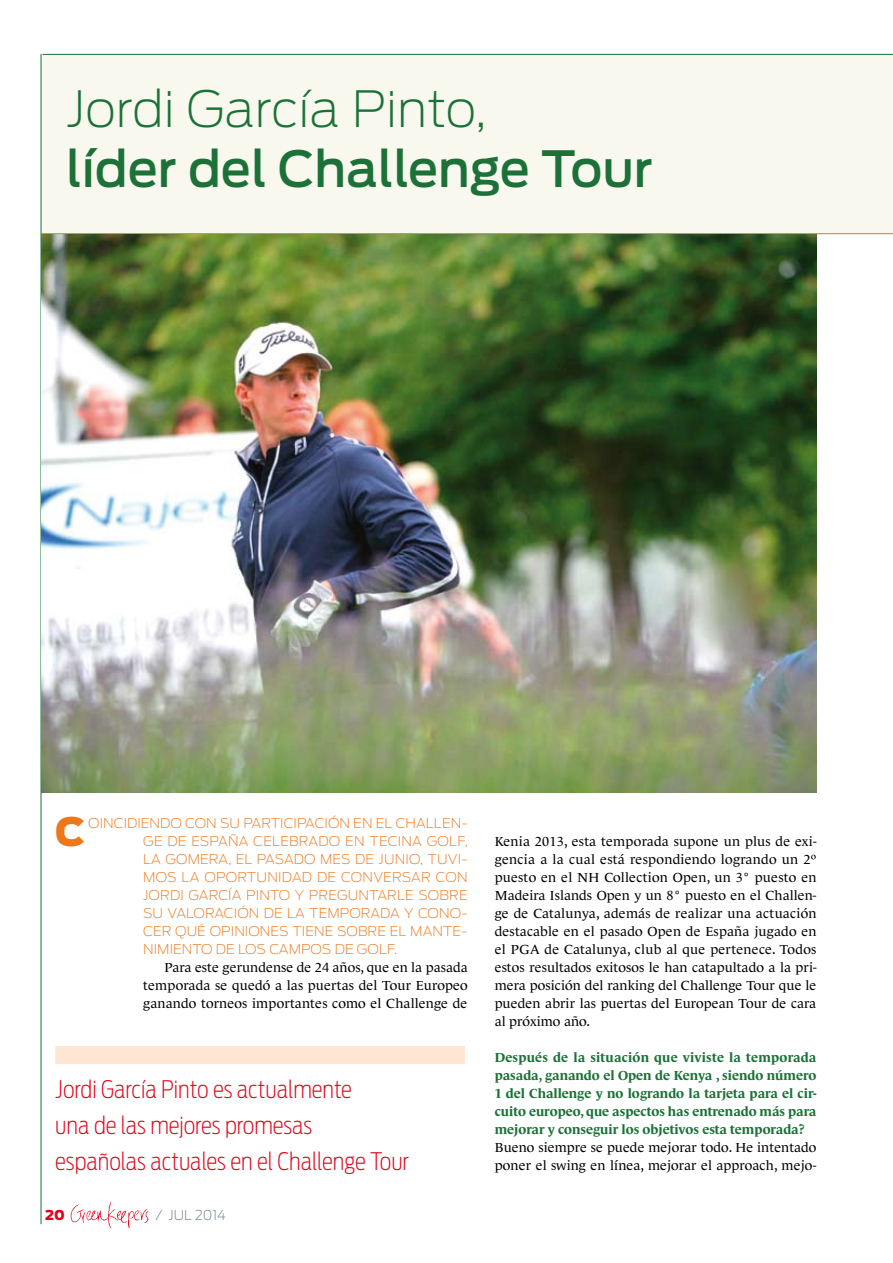
<style>
.page{position:relative;width:893px;height:1263px;background:#fff}
.page>*{position:absolute;margin:0;border:0;box-sizing:border-box;transform-origin:0 0}
.t1{font:500 49.65px "Antenna";color:#1b7137}
.t2{font:200 49.65px "Antenna";color:#1b7137}
.t3{font:900 39px "Antenna";color:#ed771b}
.t4{font:200 24px/36px "Antenna Cond";color:#e2001a}
.t5{font:200 13.5px "Antenna";color:#697c86}
.t6{font:900 13.5px "Antenna";color:#e2001a}
.t7{font:13.35px/18px "Le Monde Journal";letter-spacing:.01em;color:#000;text-align:justify}
.t8{font:200 13.35px "Antenna";letter-spacing:.015em;color:#ed771a}
.t9{font:700 13.35px/18px "Le Monde Journal";color:#1b7137;text-align:justify}
</style>
<div class="page">
<img style="left:70px;top:1201px;width:79px;height:28px">
<div style="left:41px;top:54px;width:852px;height:180px;background:#f8f8ee"></div>
<div style="left:55px;top:1046px;width:410px;height:18px;background:#fde6d2"></div>
<hr style="left:41px;top:54px;width:1px;height:1170px;background:#1b7137">
<hr style="left:43px;top:54px;width:850px;height:1px;background:#1b7137">
<hr style="left:41px;top:233px;width:852px;height:1px;background:#ed771a">
<img style="left:41px;top:234px;width:775px;height:558px">
<h1 class="t2" style="left:66px;top:80px;width:422px">JORDI GARCÍA PINTO,</h1>
<h1 class="t1" style="left:66px;top:139px;width:588px">líder del Challenge Tour</h1>
<p class="t8" style="left:88px;top:815px;width:10px">OINCIDIENDO</p>
<p class="t8" style="left:185px;top:815px;width:11px">CON</p>
<p class="t8" style="left:220px;top:815px;width:32px">SU PARTICIPACI</p>
<p class="t8" style="left:328px;top:815px;width:88px">ÓN EN EL CHALLEN</p>
<p class="t8" style="left:461px;top:815px;width:8px">-</p>
<p class="t8" style="left:143px;top:833px;width:67px">GE DE ESPA</p>
<p class="t8" style="left:228px;top:833px;width:36px">ÑA CELEBRADO</p>
<p class="t8" style="left:345px;top:833px;width:44px">EN TECINA</p>
<p class="t8" style="left:427px;top:833px;width:21px">GOLF</p>
<p class="t8" style="left:465px;top:833px;width:5px">,</p>
<p class="t8" style="left:143px;top:851px;width:45px">LA GOMERA</p>
<p class="t8" style="left:228px;top:851px;width:40px">, EL PASADO</p>
<p class="t8" style="left:320px;top:851px;width:11px">MES</p>
<p class="t8" style="left:355px;top:851px;width:39px">DE JUNIO</p>
<p class="t8" style="left:420px;top:851px;width:17px">, TUVI</p>
<p class="t8" style="left:461px;top:851px;width:8px">-</p>
<p class="t8" style="left:143px;top:869px;width:12px">MOS</p>
<p class="t8" style="left:182px;top:869px;width:34px">LA OPORTUNIDAD</p>
<p class="t8" style="left:317px;top:869px;width:35px">DE CONVERSAR</p>
<p class="t8" style="left:436px;top:869px;width:12px">CON</p>
<p class="t8" style="left:143px;top:887px;width:15px">JORDI</p>
<p class="t8" style="left:188px;top:887px;width:21px">GARC</p>
<p class="t8" style="left:228px;top:887px;width:37px">ÍA PINTO</p>
<p class="t8" style="left:295px;top:887px;width:25px">Y PREGUNTARLE</p>
<p class="t8" style="left:418px;top:887px;width:11px">SOBRE</p>
<p class="t8" style="left:143px;top:905px;width:34px">SU VALORACI</p>
<p class="t8" style="left:237px;top:905px;width:83px">ÓNDE LA TEMPORADA</p>
<p class="t8" style="left:404px;top:905px;width:26px">Y CONO</p>
<p class="t8" style="left:461px;top:905px;width:8px">-</p>
<p class="t8" style="left:143px;top:923px;width:10px">CER</p>
<p class="t8" style="left:175px;top:923px;width:45px">QUÉ OPINIONES</p>
<p class="t8" style="left:292px;top:923px;width:9px">TIENE</p>
<p class="t8" style="left:337px;top:923px;width:11px">SOBRE</p>
<p class="t8" style="left:390px;top:923px;width:32px">EL MANTE</p>
<p class="t8" style="left:461px;top:923px;width:8px">-</p>
<p class="t8" style="left:143px;top:941px;width:10px">NIMIENTO</p>
<p class="t8" style="left:216px;top:941px;width:32px">DE LOS</p>
<p class="t8" style="left:269px;top:941px;width:12px">CAMPOS</p>
<p class="t8" style="left:335px;top:941px;width:33px">DE GOLF</p>
<p class="t8" style="left:394px;top:941px;width:5px">.</p>
<p class="t7" style="left:143px;top:958px;width:326px;text-indent:21px">Para este gerundense de 24 años, que en la pasada temporada se quedó a las puertas del Tour Europeo ganando torneos importantes como el Challenge de</p>
<h2 class="t3" style="left:55px;top:809px;width:32px">C</h2>
<h3 class="t4" style="left:55px;top:1071px;width:355px">Jordi García Pinto es actualmente<br>una de las mejores promesas<br>españolas actuales en el Challenge Tour</h3>
<p class="t6" style="left:45px;top:1207px;width:21px">20</p>
<p class="t5" style="left:156px;top:1207px;width:72px">/ JUL 2014</p>
<p class="t7" style="left:495px;top:832px;width:323px">Kenia 2013, esta temporada supone un plus de exi&shy;gencia a la cual está respondiendo logrando un 2º puesto en el NH Collection Open, un 3° puesto en Madeira Islands Open y un 8° puesto en el Challen&shy;ge de Catalunya, además de realizar una actuación destacable en el pasado Open de España jugado en el PGA de Catalunya, club al que pertenece. Todos estos resultados exitosos le han catapultado a la pri&shy;mera posición del ranking del Challenge Tour que le pueden abrir las puertas del European Tour de cara al próximo año.</p>
<p class="t9" style="left:495px;top:1048px;width:323px">Después de la situación que viviste la temporada pasada, ganando el Open de Kenya , siendo número 1 del Challenge y no logrando la tarjeta para el cir&shy;cuito europeo, que aspectos has entrenado más para mejorar y conseguir los objetivos esta temporada?</p>
<p class="t7" style="left:495px;top:1138px;width:323px">Bueno siempre se puede mejorar todo. He intentado poner el swing en línea, mejorar el approach, mejo-</p>
</div>
